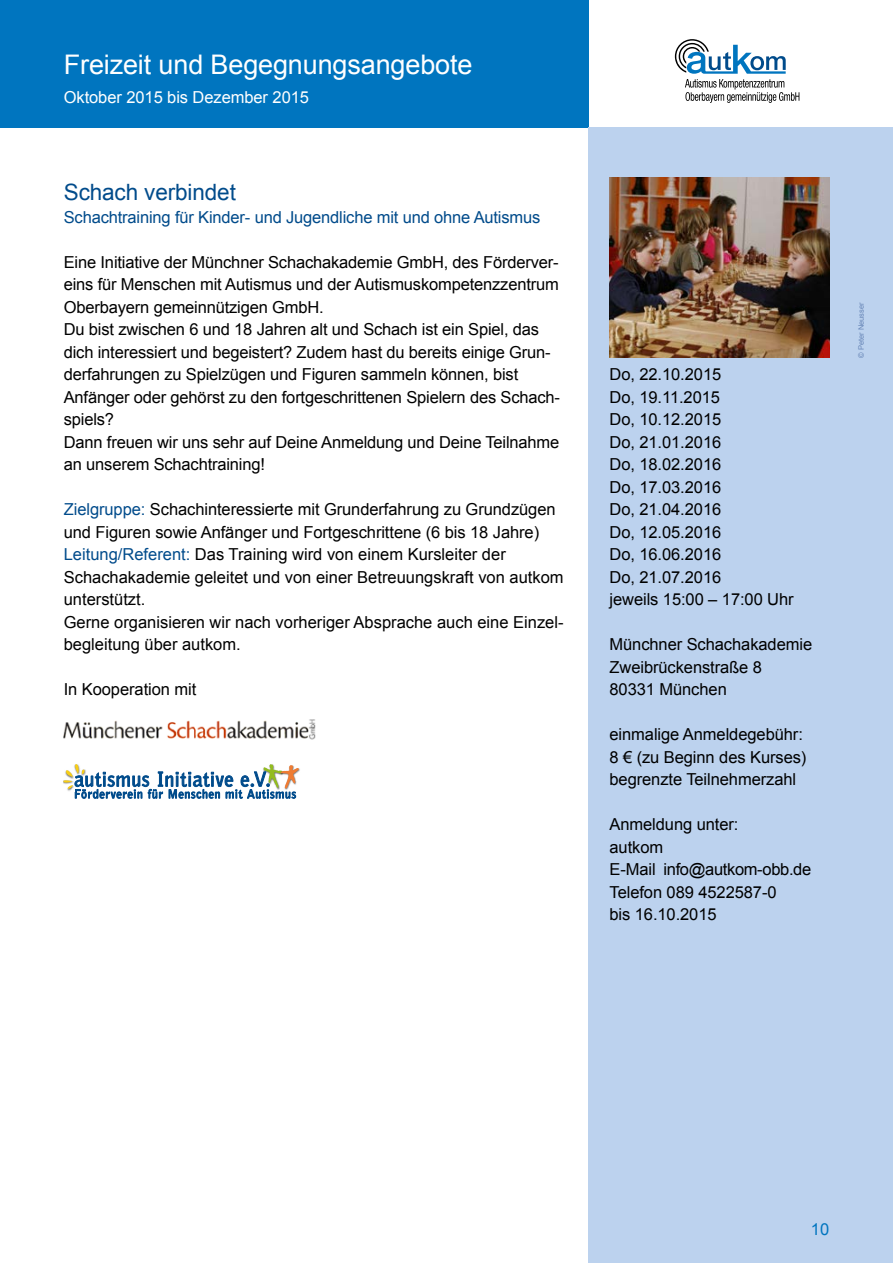
<style>
.page{position:relative;width:893px;height:1263px;background:#fff}
.page>*{position:absolute;margin:0;border:0;box-sizing:border-box;transform-origin:0 0}
.t1{font:27px "Arial";letter-spacing:-.005em;color:#fff}
.t2{font:22.5px "Arial";letter-spacing:-.005em;color:#004b8b}
.t3{font:16.5px/22.5px "Arial";letter-spacing:-.005em;color:#000}
.t4{font:16.5px "Arial";letter-spacing:-.01em;color:#004b8b}
.t5{font:16.5px "Arial";letter-spacing:-.005em;color:#fff}
.t6{font:16.5px "Arial";color:#0075bf}
.t7{font:7.5px "Arial";letter-spacing:-.005em;color:#6786b7}
.s1{color:#004b8b}
</style>
<div class="page">
<svg style="left:675px;top:39px;width:124px;height:64px"></svg>
<div style="left:0;top:0;width:588px;height:128px;background:#0075bf"></div>
<div style="left:588px;top:128px;width:305px;height:1135px;background:#bcd2ee"></div>
<img style="left:609px;top:178px;width:220px;height:180px">
<img style="left:64px;top:719px;width:252px;height:21px">
<svg style="left:64px;top:764px;width:235px;height:34px"></svg>
<h1 class="t1" style="left:64px;top:47px;width:410px">Freizeit und Begegnungsangebote</h1>
<p class="t5" style="left:64px;top:86px;width:247px">Oktober 2015 bis Dezember 2015</p>
<h2 class="t2" style="left:64px;top:177px;width:174px">Schach verbindet</h2>
<p class="t4" style="left:64px;top:206px;width:478px">Schachtraining für Kinder- und Jugendliche mit und ohne Autismus</p>
<p class="t3" style="left:64px;top:251px;width:498px">Eine Initiative der Münchner Schachakademie GmbH, des Förderver&shy;eins für Menschen mit Autismus und der Autismuskompetenzzentrum Oberbayern gemeinnützigen GmbH.<br>Du bist zwischen 6 und 18 Jahren alt und Schach ist ein Spiel, das dich interessiert und begeistert? Zudem hast du bereits einige Grun&shy;derfahrungen zu Spielzügen und Figuren sammeln können, bist Anfänger oder gehörst zu den fortgeschrittenen Spielern des Schach&shy;spiels?<br>Dann freuen wir uns sehr auf Deine Anmeldung und Deine Teilnahme an unserem Schachtraining!</p>
<p class="t3" style="left:64px;top:498px;width:501px"><span class="s1">Zielgruppe:</span> Schachinteressierte mit Grunderfahrung zu Grundzügen und Figuren sowie Anfänger und Fortgeschrittene (6 bis 18 Jahre)<br><span class="s1">Leitung/Referent:</span> Das Training wird von einem Kursleiter der Schachakademie geleitet und von einer Betreuungskraft von autkom unterstützt.<br>Gerne organisieren wir nach vorheriger Absprache auch eine Einzel&shy;begleitung über autkom.</p>
<p class="t3" style="left:64px;top:678px;width:134px">In Kooperation mit</p>
<p class="t3" style="left:609px;top:363px;width:186px">Do, 22.10.2015<br>Do, 19.11.2015<br>Do, 10.12.2015<br>Do, 21.01.2016<br>Do, 18.02.2016<br>Do, 17.03.2016<br>Do, 21.04.2016<br>Do, 12.05.2016<br>Do, 16.06.2016<br>Do, 21.07.2016<br>jeweils 15:00 – 17:00 Uhr</p>
<p class="t3" style="left:609px;top:633px;width:204px">Münchner Schachakademie<br>Zweibrückenstraße 8<br>80331 München</p>
<p class="t3" style="left:609px;top:723px;width:198px">einmalige Anmeldegebühr:<br>8 € (zu Beginn des Kurses) begrenzte Teilnehmerzahl</p>
<p class="t3" style="left:609px;top:813px;width:203px">Anmeldung unter:<br>autkom<br>E-Mail info@autkom-obb.de<br>Telefon 089 4522587-0<br>bis 16.10.2015</p>
<p class="t7" style="left:856px;top:358px;width:57px;rotate:-90deg">© Peter Neusser</p>
<p class="t6" style="left:811px;top:1218px;width:20px">10</p>
</div>
